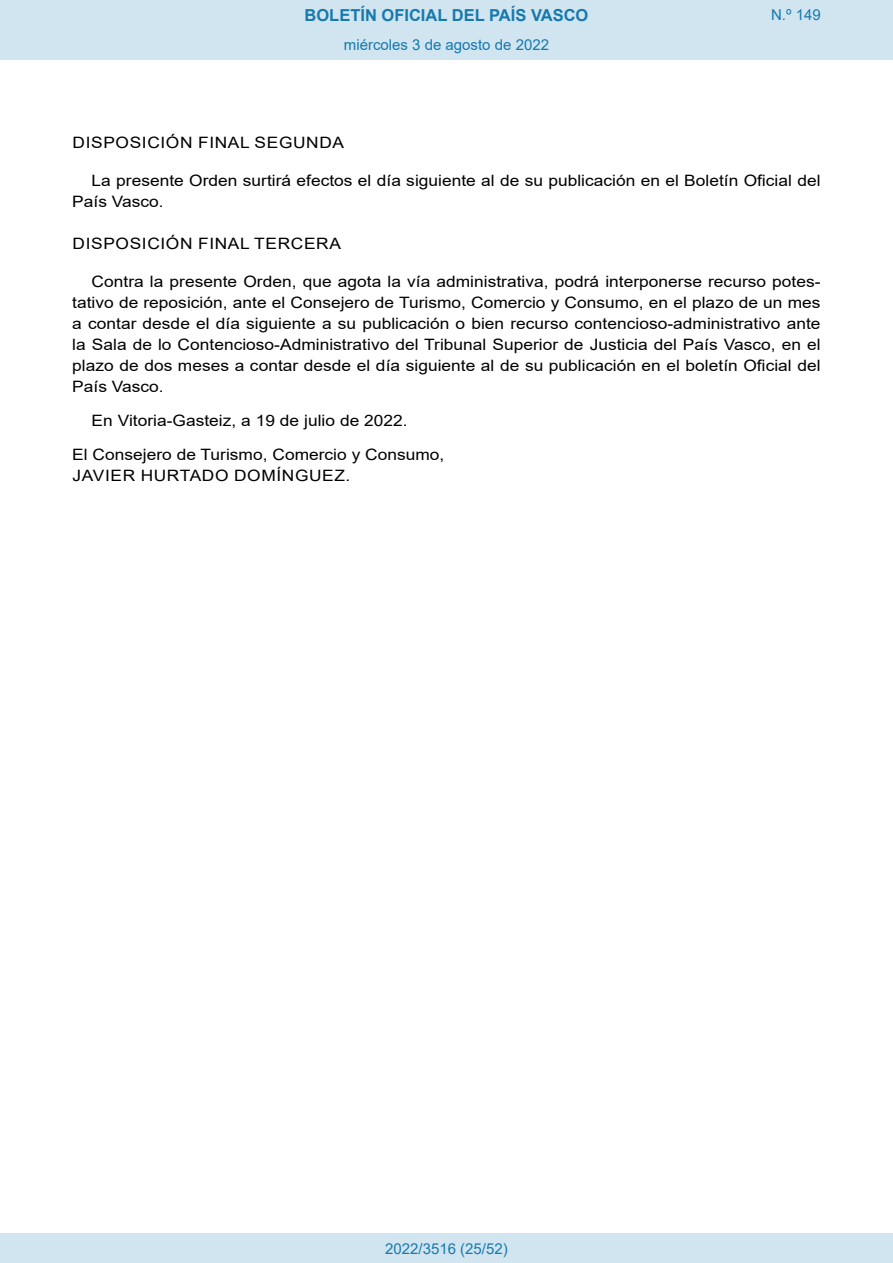
<style>
.page{position:relative;width:893px;height:1263px;background:#fff}
.page>*{position:absolute;margin:0;border:0;box-sizing:border-box;transform-origin:0 0}
.t1{font:700 16.5px "Arial";color:#1879ad}
.BOPVDetalle{font:15.6px/21px "Arial";color:#000;scale:1.11 1}
.BOPVDisposicion{font:15.6px "Arial";letter-spacing:.035em;color:#000;scale:1.11 1}
.BOPVFirmaPuesto{font:15.6px "Arial";color:#000;scale:1.11 1}
.BOPVFirmaLugFec{font:15.6px "Arial";color:#000;scale:1.11 1}
.BOPVFirmaNombre{font:15.6px "Arial";letter-spacing:.035em;color:#000;scale:1.11 1}
.Paginacion_Centro{font:15px "Arial";color:#1879ad}
</style>
<div class="page">
<div style="left:0;top:0;width:893px;height:60px;background:#d0e5f0"></div>
<div style="left:0;top:1233px;width:893px;height:30px;background:#d0e5f0"></div>
<p class="t1" style="left:305px;top:3px;width:285px">BOLETÍN OFICIAL DEL PAÍS VASCO</p>
<p class="Paginacion_Centro" style="left:344px;top:35px;width:207px">miércoles 3 de agosto de 2022</p>
<p class="Paginacion_Centro" style="left:771px;top:5px;width:51px">N.º 149</p>
<p class="BOPVDisposicion" style="left:73px;top:132px;width:246px">DISPOSICIÓN FINAL SEGUNDA</p>
<p class="BOPVDetalle" style="left:72px;top:170px;width:676px;text-indent:19px">La presente Orden surtirá efectos el día siguiente al de su publicación en el Boletín Oficial del<br>País Vasco.</p>
<p class="BOPVDisposicion" style="left:73px;top:233px;width:243px">DISPOSICIÓN FINAL TERCERA</p>
<p class="BOPVDetalle" style="left:72px;top:271px;width:676px;text-align:justify;text-indent:19px">Contra la presente Orden, que agota la vía administrativa, podrá interponerse recurso potes&shy;tativo de reposición, ante el Consejero de Turismo, Comercio y Consumo, en el plazo de un mes a contar desde el día siguiente a su publicación o bien recurso contencioso-administrativo ante la Sala de lo Contencioso-Administrativo del Tribunal Superior de Justicia del País Vasco, en el plazo de dos meses a contar desde el día siguiente al de su publicación en el boletín Oficial del País Vasco.</p>
<p class="BOPVFirmaLugFec" style="left:92px;top:410px;width:286px">En Vitoria-Gasteiz, a 19 de julio de 2022.</p>
<p class="BOPVFirmaPuesto" style="left:72px;top:444px;width:337px">El Consejero de Turismo, Comercio y Consumo,</p>
<p class="BOPVFirmaNombre" style="left:73px;top:465px;width:252px">JAVIER HURTADO DOMÍNGUEZ.</p>
<p class="Paginacion_Centro" style="left:385px;top:1238px;width:124px">2022/3516 (25/52)</p>
</div>
